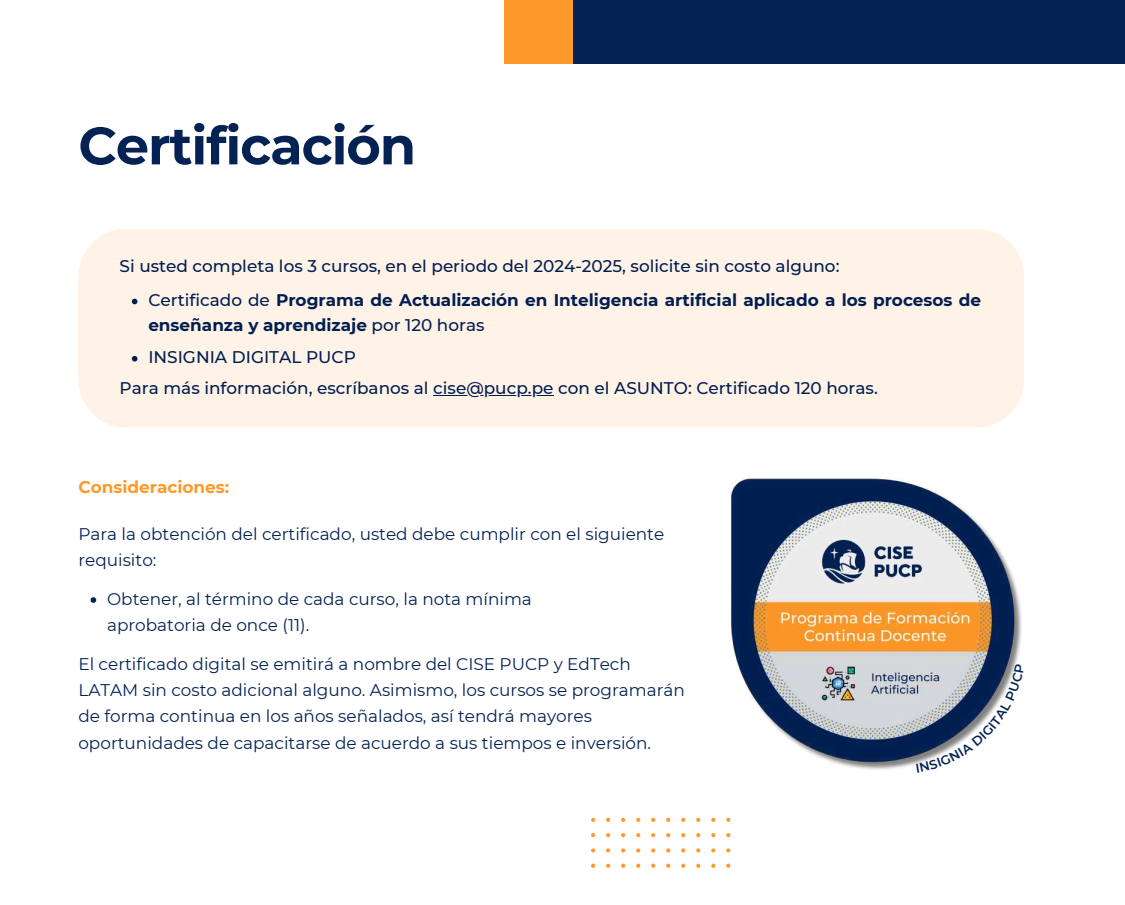
<style>
.page{position:relative;width:1125px;height:905px;background:#fff}
.page>*{position:absolute;margin:0;border:0;box-sizing:border-box;transform-origin:0 0}
.t1{font:700 52.62px "Montserrat";letter-spacing:-.02em;color:#042354}
.t2{font:16.88px/26.2px "Montserrat";color:#042354}
.t3{font:500 16.88px/33.8px "Montserrat";color:#001e50}
.t4{font:700 16.88px "Montserrat";color:#ff9929}
.s1{font-weight:700}
</style>
<div class="page">
<div style="left:573px;top:0;width:552px;height:63px;background:#042354"></div>
<div style="left:504px;top:0;width:69px;height:63px;background:#ff9929"></div>
<img style="left:731px;top:478px;width:291px;height:292px">
<div style="left:78px;top:229px;width:946px;height:198px;background:#fff3e7"></div>
<svg style="left:132px;top:299px;width:5px;height:5px"></svg>
<svg style="left:132px;top:356px;width:5px;height:5px"></svg>
<hr style="left:433px;top:395px;width:121px;height:1px;background:#001e50">
<svg style="left:91px;top:597px;width:5px;height:6px"></svg>
<svg style="left:591px;top:818px;width:4px;height:4px"></svg>
<svg style="left:606px;top:818px;width:4px;height:4px"></svg>
<svg style="left:621px;top:818px;width:4px;height:4px"></svg>
<svg style="left:636px;top:818px;width:4px;height:4px"></svg>
<svg style="left:651px;top:818px;width:4px;height:4px"></svg>
<svg style="left:666px;top:818px;width:4px;height:4px"></svg>
<svg style="left:681px;top:818px;width:4px;height:4px"></svg>
<svg style="left:696px;top:818px;width:4px;height:4px"></svg>
<svg style="left:711px;top:818px;width:4px;height:4px"></svg>
<svg style="left:726px;top:818px;width:4px;height:4px"></svg>
<svg style="left:591px;top:833px;width:4px;height:4px"></svg>
<svg style="left:606px;top:833px;width:4px;height:4px"></svg>
<svg style="left:621px;top:833px;width:4px;height:4px"></svg>
<svg style="left:636px;top:833px;width:4px;height:4px"></svg>
<svg style="left:651px;top:833px;width:4px;height:4px"></svg>
<svg style="left:666px;top:833px;width:4px;height:4px"></svg>
<svg style="left:681px;top:833px;width:4px;height:4px"></svg>
<svg style="left:696px;top:833px;width:4px;height:4px"></svg>
<svg style="left:711px;top:833px;width:4px;height:4px"></svg>
<svg style="left:726px;top:833px;width:4px;height:4px"></svg>
<svg style="left:591px;top:848px;width:4px;height:4px"></svg>
<svg style="left:606px;top:848px;width:4px;height:4px"></svg>
<svg style="left:621px;top:848px;width:4px;height:4px"></svg>
<svg style="left:636px;top:848px;width:4px;height:4px"></svg>
<svg style="left:651px;top:848px;width:4px;height:4px"></svg>
<svg style="left:666px;top:848px;width:4px;height:4px"></svg>
<svg style="left:681px;top:848px;width:4px;height:4px"></svg>
<svg style="left:696px;top:848px;width:4px;height:4px"></svg>
<svg style="left:711px;top:848px;width:4px;height:4px"></svg>
<svg style="left:726px;top:848px;width:4px;height:4px"></svg>
<svg style="left:591px;top:863px;width:4px;height:5px"></svg>
<svg style="left:606px;top:863px;width:4px;height:5px"></svg>
<svg style="left:621px;top:863px;width:4px;height:5px"></svg>
<svg style="left:636px;top:863px;width:4px;height:5px"></svg>
<svg style="left:651px;top:863px;width:4px;height:5px"></svg>
<svg style="left:666px;top:863px;width:4px;height:5px"></svg>
<svg style="left:681px;top:863px;width:4px;height:5px"></svg>
<svg style="left:696px;top:863px;width:4px;height:5px"></svg>
<svg style="left:711px;top:863px;width:4px;height:5px"></svg>
<svg style="left:726px;top:863px;width:4px;height:5px"></svg>
<svg style="left:916px;top:664px;width:106px;height:106px"></svg>
<h1 class="t1" style="left:78px;top:113px;width:339px">Certificación</h1>
<p class="t3" style="left:148px;top:249px;width:834px;text-indent:-29px">Si usted completa los 3 cursos, en el periodo del 2024-2025, solicite sin costo alguno:<br>Certificado de <span class="s1">Programa de Actualización en Inteligencia artificial aplicado a los procesos de</span></p>
<p class="t3" style="left:148px;top:308px;width:338px;line-height:32.8px"><span class="s1">enseñanza y aprendizaje</span> por 120 horas<br>INSIGNIA DIGITAL PUCP</p>
<p class="t3" style="left:120px;top:371px;width:760px">Para más información, escríbanos al cise@pucp.pe con el ASUNTO: Certificado 120 horas.</p>
<p class="t4" style="left:78px;top:477px;width:152px">Consideraciones:</p>
<p class="t2" style="left:78px;top:520px;width:587px">Para la obtención del certificado, usted debe cumplir con el siguiente requisito:</p>
<p class="t2" style="left:107px;top:585px;width:426px">Obtener, al término de cada curso, la nota mínima aprobatoria de once (11).</p>
<p class="t2" style="left:78px;top:650px;width:608px">El certificado digital se emitirá a nombre del CISE PUCP y EdTech LATAM sin costo adicional alguno. Asimismo, los cursos se programarán de forma continua en los años señalados, así tendrá mayores oportunidades de capacitarse de acuerdo a sus tiempos e inversión.</p>
</div>
